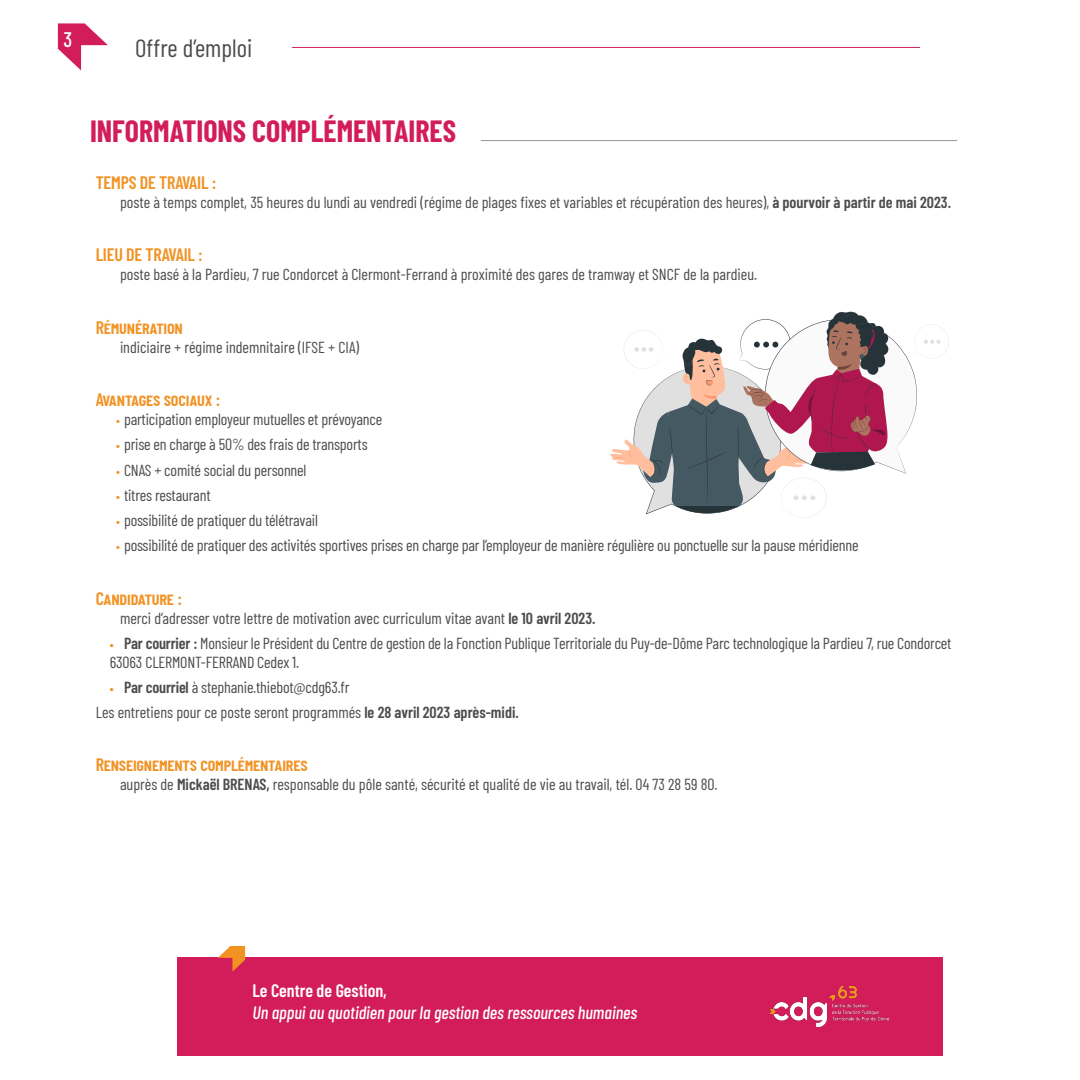
<style>
.page{position:relative;width:1080px;height:1080px;background:#fff}
.page>*{position:absolute;margin:0;border:0;box-sizing:border-box;transform-origin:0 0}
.t1{font:700 30px "Barlow Condensed";color:#d21d5a}
.t2{font:25px "Barlow Condensed";color:#4b4c4d}
.t3{font:500 21px "Barlow Condensed";color:#fff}
.t4{font:600 18px "Barlow Condensed";letter-spacing:-.01em;color:#f19223}
.t5{font:italic 500 18px "Barlow Condensed";color:#fff}
.t6{font:600 18px "Barlow Condensed";color:#fff}
.t7{font:16px/19.2px "Barlow Condensed";letter-spacing:-.01em;color:#4b4c4d}
.s1{font-weight:600}
.s2{font-size:13px;color:#f19223}
.s3{font-weight:600;font-size:13px;color:#f19223}
</style>
<div class="page">
<hr style="left:481px;top:140px;width:476px;height:1px;background:#939598">
<hr style="left:292px;top:47px;width:628px;height:1px;background:#d21d5a">
<svg style="left:58px;top:23px;width:50px;height:47px"></svg>
<div style="left:177px;top:957px;width:765px;height:99px;background:#d21d5a"></div>
<svg style="left:218px;top:946px;width:27px;height:26px"></svg>
<img style="left:769px;top:987px;width:120px;height:39px">
<svg style="left:610px;top:312px;width:339px;height:206px"></svg>
<p class="t3" style="left:64px;top:24px;width:10px">3</p>
<p class="t2" style="left:135px;top:30px;width:119px">Offre d’emploi</p>
<p class="t1" style="left:90px;top:110px;width:368px">INFORMATIONS COMPLÉMENTAIRES</p>
<p class="t4" style="left:96px;top:170px;width:122px">TEMPS DE TRAVAIL :</p>
<p class="t7" style="left:120px;top:192px;width:833px">poste à temps complet, 35 heures du lundi au vendredi (régime de plages fixes et variables et récupération des heures), <span class="s1">à pourvoir à partir de mai 2023.</span></p>
<p class="t4" style="left:96px;top:242px;width:109px">LIEU DE TRAVAIL :</p>
<p class="t7" style="left:120px;top:264px;width:639px">poste basé à la Pardieu, 7 rue Condorcet à Clermont-Ferrand à proximité des gares de tramway et SNCF de la pardieu.</p>
<p class="t4" style="left:96px;top:314px;width:89px">Rémunération</p>
<p class="t7" style="left:120px;top:336px;width:241px">indiciaire + régime indemnitaire (IFSE + CIA)</p>
<p class="t4" style="left:96px;top:387px;width:126px">Avantages sociaux :</p>
<p class="t7" style="left:116px;top:409px;width:268px"><span class="s2">•</span> participation employeur mutuelles et prévoyance</p>
<p class="t7" style="left:116px;top:434px;width:253px"><span class="s2">•</span> prise en charge à 50% des frais de transports</p>
<p class="t7" style="left:116px;top:459px;width:192px"><span class="s2">•</span> CNAS + comité social du personnel</p>
<p class="t7" style="left:116px;top:484px;width:96px"><span class="s2">•</span> titres restaurant</p>
<p class="t7" style="left:116px;top:509px;width:203px"><span class="s2">•</span> possibilité de pratiquer du télétravail</p>
<p class="t7" style="left:116px;top:535px;width:744px"><span class="s2">•</span> possibilité de pratiquer des activités sportives prises en charge par l’employeur de manière régulière ou ponctuelle sur la pause méridienne</p>
<p class="t4" style="left:96px;top:586px;width:88px">Candidature :</p>
<p class="t7" style="left:120px;top:608px;width:477px">merci d’adresser votre lettre de motivation avec curriculum vitae avant <span class="s1">le 10 avril 2023.</span></p>
<p class="t7" style="left:110px;top:632px;width:843px"><span class="s3">•</span> <span class="s1">Par courrier :</span> Monsieur le Président du Centre de gestion de la Fonction Publique Territoriale du Puy-de-Dôme Parc technologique la Pardieu 7, rue Condorcet<br>63063 CLERMONT-FERRAND Cedex 1.</p>
<p class="t7" style="left:110px;top:677px;width:241px"><span class="s3">•</span> <span class="s1">Par courriel</span> à stephanie.thiebot@cdg63.fr</p>
<p class="t7" style="left:96px;top:701px;width:425px">Les entretiens pour ce poste seront programmés <span class="s1">le 28 avril 2023 après-midi.</span></p>
<p class="t4" style="left:96px;top:752px;width:214px">Renseignements complémentaires</p>
<p class="t7" style="left:120px;top:774px;width:599px">auprès de <span class="s1">Mickaël BRENAS,</span> responsable du pôle santé, sécurité et qualité de vie au travail, tél. 04 73 28 59 80.</p>
<p class="t6" style="left:252px;top:977px;width:136px">Le Centre de Gestion,</p>
<p class="t5" style="left:252px;top:1000px;width:386px">Un appui au quotidien pour la gestion des ressources humaines</p>
</div>
